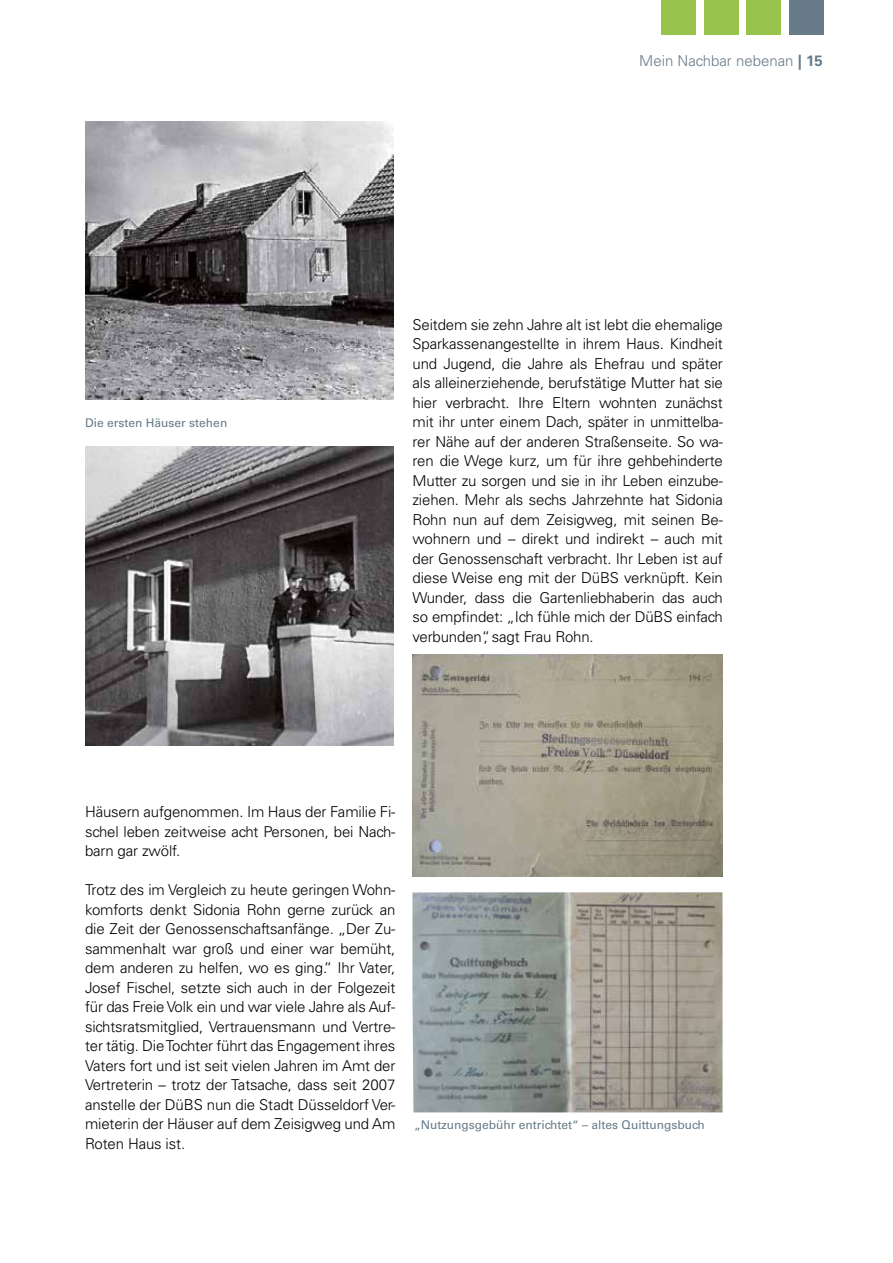
<style>
.page{position:relative;width:893px;height:1263px;background:#fff}
.page>*{position:absolute;margin:0;border:0;box-sizing:border-box;transform-origin:0 0}
.t1{font:300 15px/19.5px "Univers";letter-spacing:-.01em;color:#000;text-align:justify}
.t2{font:300 15px "Univers";color:#677b89}
.t3{font:12px "Univers";color:#677b89}
.s1{font-weight:700}
</style>
<div class="page">
<div style="left:789px;top:0;width:34px;height:35px;background:#677b89"></div>
<div style="left:704px;top:0;width:34px;height:35px;background:#98c44d"></div>
<div style="left:661px;top:0;width:35px;height:35px;background:#98c44d"></div>
<div style="left:746px;top:0;width:35px;height:35px;background:#98c44d"></div>
<img style="left:85px;top:447px;width:308px;height:299px">
<img style="left:85px;top:121px;width:308px;height:279px">
<img style="left:412px;top:892px;width:310px;height:220px">
<img style="left:412px;top:655px;width:310px;height:221px">
<p class="t2" style="left:639px;top:51px;width:185px">Mein Nachbar nebenan <span class="s1">| 15</span></p>
<p class="t3" style="left:85px;top:416px;width:144px">Die ersten Häuser stehen</p>
<p class="t1" style="left:412px;top:315px;width:312px">Seitdem sie zehn Jahre alt ist lebt die ehemalige Sparkassenangestellte in ihrem Haus. Kindheit und Jugend, die Jahre als Ehefrau und später als alleinerziehende, berufstätige Mutter hat sie hier verbracht. Ihre Eltern wohnten zunächst mit ihr unter einem Dach, später in unmittelba&shy;rer Nähe auf der anderen Straßenseite. So wa&shy;ren die Wege kurz, um für ihre gehbehinderte Mutter zu sorgen und sie in ihr Leben einzube&shy;ziehen. Mehr als sechs Jahrzehnte hat Sidonia Rohn nun auf dem Zeisigweg, mit seinen Be&shy;wohnern und – direkt und indirekt – auch mit der Genossenschaft verbracht. Ihr Leben ist auf diese Weise eng mit der DüBS verknüpft. Kein Wunder, dass die Gartenliebhaberin das auch so empfindet: „Ich fühle mich der DüBS einfach verbunden“, sagt Frau Rohn.</p>
<p class="t1" style="left:85px;top:802px;width:312px">Häusern aufgenommen. Im Haus der Familie Fi&shy;schel leben zeitweise acht Personen, bei Nach&shy;barn gar zwölf.</p>
<p class="t1" style="left:85px;top:880px;width:312px">Trotz des im Vergleich zu heute geringen Wohn&shy;komforts denkt Sidonia Rohn gerne zurück an die Zeit der Genossenschaftsanfänge. „Der Zu&shy;sammenhalt war groß und einer war bemüht, dem anderen zu helfen, wo es ging.“ Ihr Vater, Josef Fischel, setzte sich auch in der Folgezeit für das Freie Volk ein und war viele Jahre als Auf&shy;sichtsratsmitglied, Vertrauensmann und Vertre&shy;ter tätig. Die Tochter führt das Engagement ihres Vaters fort und ist seit vielen Jahren im Amt der Vertreterin – trotz der Tatsache, dass seit 2007 anstelle der DüBS nun die Stadt Düsseldorf Ver&shy;mieterin der Häuser auf dem Zeisigweg und Am Roten Haus ist.</p>
<p class="t3" style="left:414px;top:1118px;width:292px">„Nutzungsgebühr entrichtet“ – altes Quittungsbuch</p>
</div>
